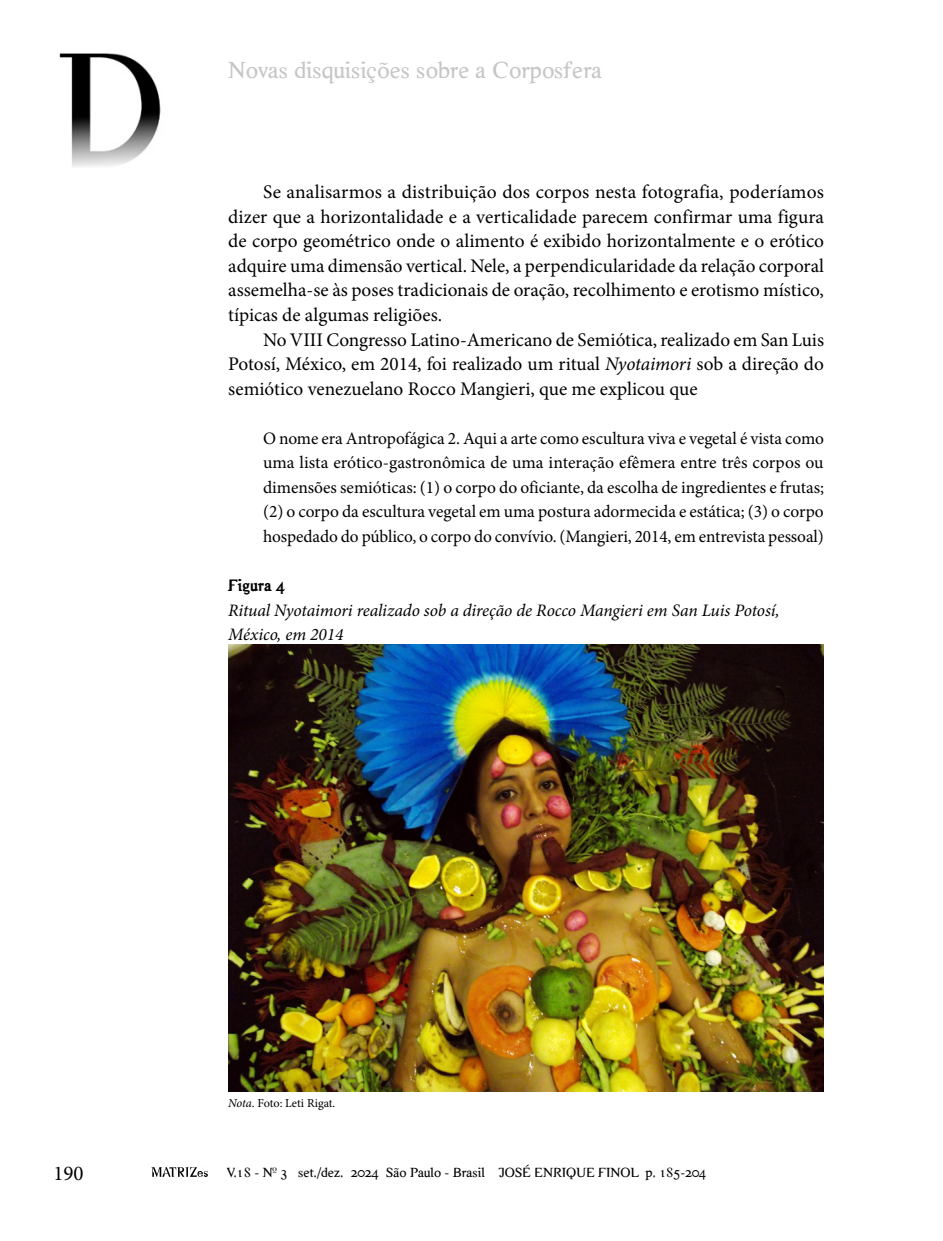
<style>
.page{position:relative;width:943px;height:1241px;background:#fff}
.page>*{position:absolute;margin:0;border:0;box-sizing:border-box;transform-origin:0 0}
.t1{font:24.5px "Hard Times";color:#c6c6c6}
.t2{font:21px "Minion Pro";color:#000}
.t3{font:19.25px/24.5px "Minion Pro";color:#000;text-align:justify}
.t4{font:17.5px/24.5px "Minion Pro";letter-spacing:-.005em;color:#000;text-align:justify}
.t5{font:italic 17.5px/24.5px "Minion Pro";letter-spacing:-.005em;color:#000}
.t6{font:700 17.5px "Hard Times";color:#000}
.t7{font:14px "Hard Times";color:#000}
.t8{font:12.25px "Minion Pro";color:#000}
.s1{font-style:italic}
</style>
<div class="page">
<svg style="left:151px;top:1167px;width:57px;height:10px"></svg>
<img style="left:59px;top:53px;width:102px;height:114px">
<img style="left:228px;top:644px;width:595px;height:446px">
<p class="t1" style="left:228px;top:56px;width:375px">Novas disquisições sobre a Corposfera</p>
<p class="t3" style="left:228px;top:180px;width:597px;text-indent:35px">Se analisarmos a distribuição dos corpos nesta fotografia, poderíamos dizer que a horizontalidade e a verticalidade parecem confirmar uma figura de corpo geométrico onde o alimento é exibido horizontalmente e o erótico adquire uma dimensão vertical. Nele, a perpendicularidade da relação corporal assemelha-se às poses tradicionais de oração, recolhimento e erotismo místico, típicas de algumas religiões.</p>
<p class="t3" style="left:228px;top:327px;width:597px;text-indent:35px">No VIII Congresso Latino-Americano de Semiótica, realizado em San Luis Potosí, México, em 2014, foi realizado um ritual <span class="s1">Nyotaimori</span> sob a direção do semiótico venezuelano Rocco Mangieri, que me explicou que</p>
<p class="t4" style="left:263px;top:426px;width:562px">O nome era Antropofágica 2. Aqui a arte como escultura viva e vegetal é vista como uma lista erótico-gastronômica de uma interação efêmera entre três corpos ou dimensões semióticas: (1) o corpo do oficiante, da escolha de ingredientes e frutas; (2) o corpo da escultura vegetal em uma postura adormecida e estática; (3) o corpo hospedado do público, o corpo do convívio. (Mangieri, 2014, em entrevista pessoal)</p>
<p class="t6" style="left:228px;top:574px;width:58px">Figura 4</p>
<p class="t5" style="left:228px;top:597px;width:553px">Ritual Nyotaimori realizado sob a direção de Rocco Mangieri em San Luis Potosí,<br>México, em 2014</p>
<p class="t8" style="left:228px;top:1094px;width:109px"><span class="s1">Nota</span>. Foto: Leti Rigat.</p>
<p class="t2" style="left:53px;top:1158px;width:32px">190</p>
<p class="t7" style="left:227px;top:1164px;width:481px">V.18 - Nº 3 set./dez. 2024 São Paulo - Brasil JOSÉ ENRIQUE FINOL p. 185-204</p>
</div>
